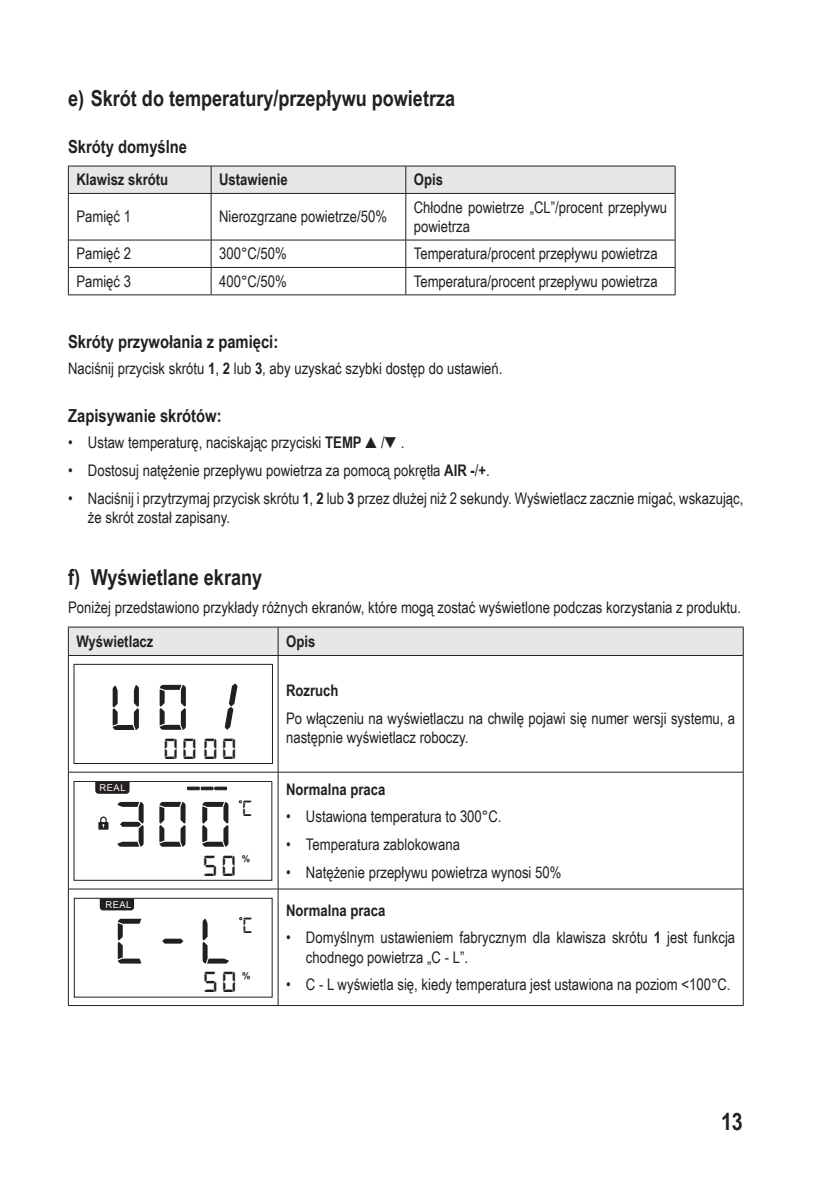
<style>
.page{position:relative;width:840px;height:1191px;background:#fff}
.page>*{position:absolute;margin:0;border:0;box-sizing:border-box;transform-origin:0 0}
.t1{font:68.4px "Digital 7 Mono";color:#231f20}
.t2{font:31px "Digital 7 Mono";color:#231f20}
.t3{font:30.8px "Digital 7 Mono";color:#231f20}
.t4{font:700 24px "Arial Narrow";color:#231f20}
.t5{font:23.4px "Digital 7 Mono";color:#231f20}
.t6{font:700 22px "Arial Narrow";color:#231f20}
.t7{font:700 18px "Arial Narrow";color:#231f20}
.M-body{font:16px/19.2px "Arial Narrow";color:#231f20}
.M-body-2{font:700 16px "Arial Narrow";color:#231f20}
.t8{font:9.4px "Arial";letter-spacing:.055em;color:#fff}
.t9{font:700 9.4px "Arial";color:#231f20}
.s1{font-weight:700}
</style>
<div class="page">
<div style="left:68px;top:167px;width:607px;height:26px;background:#e6e7e9"></div>
<hr style="left:68px;top:193px;width:1px;height:47px;background:#231f20">
<hr style="left:211px;top:194px;width:1px;height:46px;background:#231f20">
<hr style="left:405px;top:194px;width:1px;height:46px;background:#231f20">
<hr style="left:674px;top:193px;width:1px;height:47px;background:#231f20">
<svg style="left:68px;top:240px;width:1px;height:54px"></svg>
<svg style="left:211px;top:241px;width:1px;height:53px"></svg>
<svg style="left:405px;top:241px;width:1px;height:53px"></svg>
<svg style="left:674px;top:240px;width:1px;height:54px"></svg>
<hr style="left:68px;top:166px;width:143px;height:1px;background:#231f20">
<hr style="left:211px;top:166px;width:194px;height:1px;background:#231f20">
<hr style="left:405px;top:166px;width:270px;height:1px;background:#231f20">
<hr style="left:69px;top:193px;width:142px;height:1px;background:#231f20">
<hr style="left:211px;top:193px;width:194px;height:1px;background:#231f20">
<hr style="left:405px;top:193px;width:269px;height:1px;background:#231f20">
<hr style="left:69px;top:240px;width:142px;height:1px;background:#231f20">
<hr style="left:211px;top:240px;width:194px;height:1px;background:#231f20">
<hr style="left:405px;top:240px;width:269px;height:1px;background:#231f20">
<hr style="left:69px;top:267px;width:142px;height:1px;background:#231f20">
<hr style="left:211px;top:267px;width:194px;height:1px;background:#231f20">
<hr style="left:405px;top:267px;width:269px;height:1px;background:#231f20">
<hr style="left:68px;top:294px;width:143px;height:1px;background:#231f20">
<hr style="left:211px;top:294px;width:194px;height:1px;background:#231f20">
<hr style="left:405px;top:294px;width:270px;height:1px;background:#231f20">
<div style="left:68px;top:627px;width:675px;height:28px;background:#e6e7e9"></div>
<hr style="left:68px;top:655px;width:1px;height:117px;background:#231f20">
<hr style="left:277px;top:655px;width:1px;height:117px;background:#231f20">
<hr style="left:742px;top:655px;width:1px;height:117px;background:#231f20">
<hr style="left:69px;top:655px;width:209px;height:1px;background:#231f20">
<hr style="left:278px;top:655px;width:464px;height:1px;background:#231f20">
<hr style="left:69px;top:772px;width:209px;height:1px;background:#231f20">
<hr style="left:278px;top:772px;width:464px;height:1px;background:#231f20">
<hr style="left:69px;top:888px;width:209px;height:1px;background:#231f20">
<hr style="left:278px;top:888px;width:464px;height:1px;background:#231f20">
<hr style="left:68px;top:1005px;width:210px;height:1px;background:#231f20">
<hr style="left:278px;top:1005px;width:465px;height:1px;background:#231f20">
<hr style="left:68px;top:772px;width:1px;height:117px;background:#231f20">
<hr style="left:277px;top:772px;width:1px;height:116px;background:#231f20">
<hr style="left:742px;top:772px;width:1px;height:117px;background:#231f20">
<hr style="left:68px;top:889px;width:1px;height:116px;background:#231f20">
<hr style="left:277px;top:889px;width:1px;height:116px;background:#231f20">
<hr style="left:742px;top:889px;width:1px;height:116px;background:#231f20">
<svg style="left:224px;top:683px;width:13px;height:47px"></svg>
<div style="left:74px;top:664px;width:199px;height:100px;border:1px solid #231f20"></div>
<svg style="left:95px;top:781px;width:34px;height:13px"></svg>
<svg style="left:98px;top:816px;width:10px;height:13px"></svg>
<div style="left:187px;top:786px;width:13px;height:4px;border:1px solid #231f20"></div>
<div style="left:201px;top:786px;width:12px;height:4px;border:1px solid #231f20"></div>
<svg style="left:187px;top:787px;width:27px;height:2px"></svg>
<div style="left:214px;top:786px;width:13px;height:4px;border:1px solid #231f20"></div>
<svg style="left:100px;top:900px;width:34px;height:10px"></svg>
<div style="left:74px;top:898px;width:198px;height:99px;border:1px solid #231f20"></div>
<p class="t6" style="left:68px;top:81px;width:388px">e) Skrót do temperatury/przepływu powietrza</p>
<p class="t7" style="left:68px;top:133px;width:120px">Skróty domyślne</p>
<p class="M-body-2" style="left:76px;top:168px;width:93px">Klawisz skrótu</p>
<p class="M-body-2" style="left:219px;top:168px;width:70px">Ustawienie</p>
<p class="M-body-2" style="left:413px;top:168px;width:31px">Opis</p>
<p class="M-body" style="left:76px;top:207px;width:56px">Pamięć 1</p>
<p class="M-body" style="left:219px;top:207px;width:169px">Nierozgrzane powietrze/50%</p>
<p class="M-body" style="left:413px;top:197px;width:255px">Chłodne powietrze „CL”/procent przepływu powietrza</p>
<p class="M-body" style="left:76px;top:244px;width:56px">Pamięć 2</p>
<p class="M-body" style="left:219px;top:244px;width:69px">300°C/50%</p>
<p class="M-body" style="left:413px;top:244px;width:245px">Temperatura/procent przepływu powietrza</p>
<p class="M-body" style="left:76px;top:271px;width:56px">Pamięć 3</p>
<p class="M-body" style="left:219px;top:271px;width:69px">400°C/50%</p>
<p class="M-body" style="left:413px;top:271px;width:245px">Temperatura/procent przepływu powietrza</p>
<p class="t7" style="left:68px;top:328px;width:212px">Skróty przywołania z pamięci:</p>
<p class="M-body" style="left:68px;top:358px;width:435px">Naciśnij przycisk skrótu <span class="s1">1</span>, <span class="s1">2</span> lub <span class="s1">3</span>, aby uzyskać szybki dostęp do ustawień.</p>
<p class="t7" style="left:68px;top:401px;width:155px">Zapisywanie skrótów:</p>
<p class="M-body" style="left:68px;top:432px;width:337px">• Ustaw temperaturę, naciskając przyciski <span class="s1">TEMP</span> ▲/▼.</p>
<p class="M-body" style="left:68px;top:460px;width:423px">• Dostosuj natężenie przepływu powietrza za pomocą pokrętła <span class="s1">AIR -</span>/<span class="s1">+</span>.</p>
<p class="M-body" style="left:88px;top:488px;width:656px;text-indent:-20px">• Naciśnij i przytrzymaj przycisk skrótu <span class="s1">1</span>, <span class="s1">2</span> lub <span class="s1">3</span> przez dłużej niż 2 sekundy. Wyświetlacz zacznie migać, wskazując, że skrót został zapisany.</p>
<p class="t6" style="left:68px;top:560px;width:195px">f) Wyświetlane ekrany</p>
<p class="M-body" style="left:68px;top:597px;width:674px">Poniżej przedstawiono przykłady różnych ekranów, które mogą zostać wyświetlone podczas korzystania z produktu.</p>
<p class="M-body-2" style="left:76px;top:629px;width:79px">Wyświetlacz</p>
<p class="M-body-2" style="left:286px;top:629px;width:31px">Opis</p>
<p class="t2" style="left:157px;top:735px;width:81px"><sup>0</sup> 00</p>
<p class="t2" style="left:110px;top:735px;width:88px"><sup>u</sup> 00</p>
<p class="M-body-2" style="left:286px;top:678px;width:54px">Rozruch</p>
<p class="M-body" style="left:286px;top:708px;width:450px">Po włączeniu na wyświetlaczu na chwilę pojawi się numer wersji systemu, a następnie wyświetlacz roboczy.</p>
<p class="t8" style="left:99px;top:781px;width:28px">REAL</p>
<p class="t1" style="left:115px;top:794px;width:117px">300</p>
<p class="t5" style="left:242px;top:798px;width:12px">C</p>
<p class="t3" style="left:203px;top:852px;width:34px">50</p>
<p class="t9" style="left:242px;top:852px;width:10px">%</p>
<p class="t8" style="left:105px;top:898px;width:28px">REAL</p>
<p class="t1" style="left:115px;top:911px;width:117px">C-L</p>
<p class="t5" style="left:243px;top:915px;width:12px">C</p>
<p class="t3" style="left:203px;top:969px;width:34px">50</p>
<p class="t9" style="left:242px;top:969px;width:10px">%</p>
<p class="M-body-2" style="left:286px;top:777px;width:101px">Normalna praca</p>
<p class="M-body" style="left:286px;top:806px;width:217px">• Ustawiona temperatura to 300°C.</p>
<p class="M-body" style="left:286px;top:834px;width:175px">• Temperatura zablokowana</p>
<p class="M-body" style="left:286px;top:862px;width:277px">• Natężenie przepływu powietrza wynosi 50%</p>
<p class="M-body-2" style="left:286px;top:898px;width:101px">Normalna praca</p>
<p class="M-body" style="left:306px;top:927px;width:430px;text-indent:-20px">• Domyślnym ustawieniem fabrycznym dla klawisza skrótu <span class="s1">1</span> jest funkcja chodnego powietrza „C - L”.</p>
<p class="M-body" style="left:286px;top:974px;width:445px">• C - L wyświetla się, kiedy temperatura jest ustawiona na poziom &lt;100°C.</p>
<h3 class="t4" style="left:720px;top:1103px;width:23px">13</h3>
</div>
